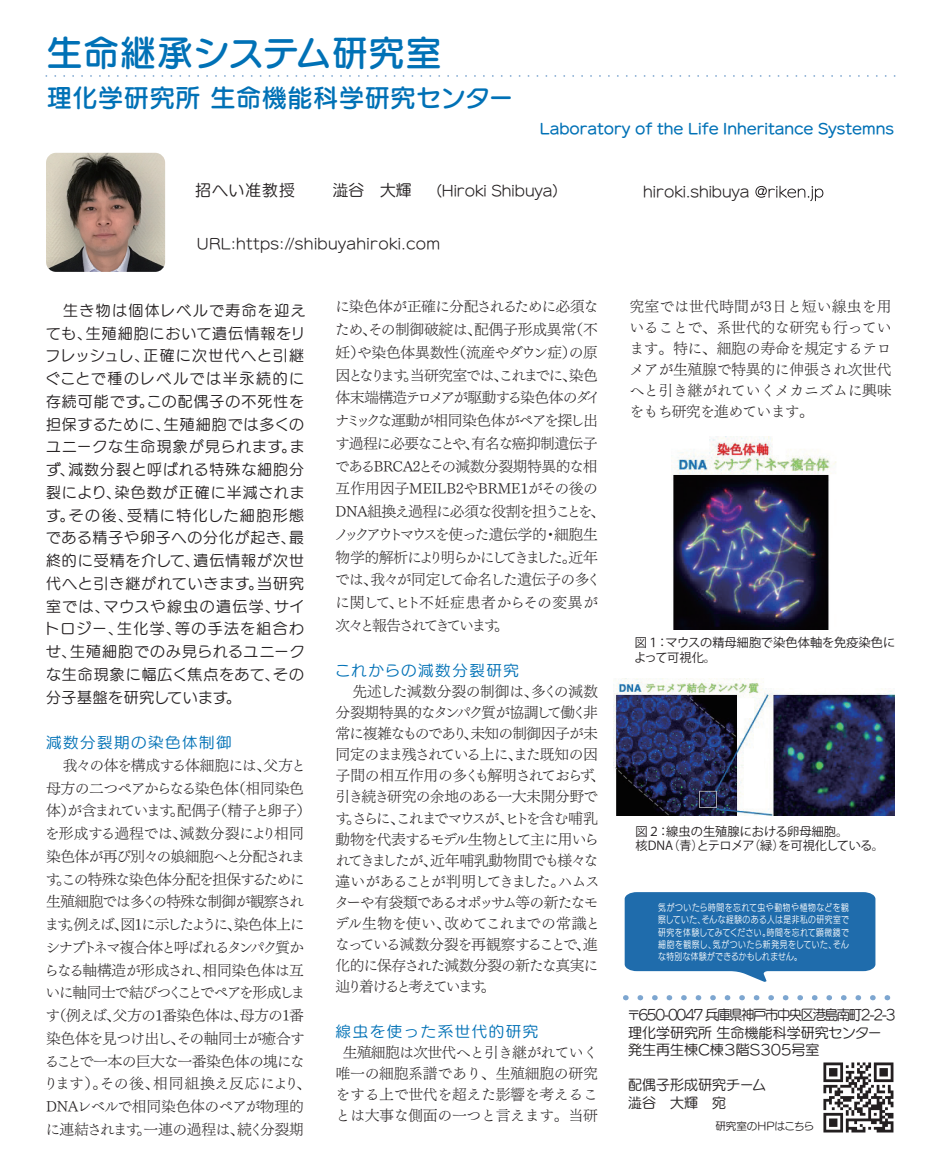
<style>
.page{position:relative;width:938px;height:1166px;background:#fff}
.page>*{position:absolute;margin:0;border:0;box-sizing:border-box;transform-origin:0 0}
.t1{font:35px "UD Marugo Large Pr 6 N DB";letter-spacing:.05em;color:#0071b6}
.t2{font:24.5px "UD Marugo Large Pr 6 N DB";letter-spacing:.05em;color:#0071b6}
.t3{font:15.75px "UD Marugo Large Pr 6 N M";letter-spacing:.075em;color:#231f20}
.t4{font:14.88px/22.8px "Tsuku Min Pr 6 N L";letter-spacing:-.055em;color:#231f20}
.t5{font:14.88px/22.8px "UD Marugo Large Pr 6 N M";letter-spacing:.05em;color:#231f20;text-align:justify}
.t6{font:14.88px/21px "Tsuku Min Pr 6 N L";letter-spacing:-.09em;color:#231f20}
.t7{font:14.88px/21px "Tsuku Min Pr 6 N L";letter-spacing:-.02em;color:#231f20;text-align:center}
.t8{font:14.88px "UD Marugo Large Pr 6 N M";letter-spacing:.1em;color:#0071b6;scale:1.04 1}
.t9{font:14px/17.5px "UD Marugo Large Pr 6 N M";color:#231f20;scale:.95 1}
.t10{font:14px/17.5px "UD Marugo Large Pr 6 N M";color:#231f20}
.t11{font:14px "UD Marugo Large Pr 6 N DB";color:#0071b6}
.t12{font:14px "UD Marugo Large Pr 6 N M";letter-spacing:.025em;color:#231f20}
.t13{font:12.25px/14.7px "Koz Go Pro";color:#231f20}
.t14{font:10.5px "UD Marugo Large Pr 6 N M";color:#231f20}
.t15{font:9.45px/12.2px "UD Marugo Large Pr 6 N M";letter-spacing:.05em;color:#fff;text-align:justify;scale:.82 1}
</style>
<div class="page">
<svg style="left:823px;top:1062px;width:70px;height:70px"></svg>
<svg style="left:625px;top:995px;width:265px;height:5px"></svg>
<svg style="left:624px;top:892px;width:251px;height:90px;background:#3a7db6"></svg>
<img style="left:614px;top:678px;width:280px;height:138px">
<img style="left:671px;top:437px;width:166px;height:193px">
<svg style="left:755px;top:186px;width:68px;height:15px"></svg>
<img style="left:46px;top:153px;width:119px;height:119px">
<svg style="left:46px;top:75px;width:849px;height:2px"></svg>
<h1 class="t1" style="left:47px;top:34px;width:395px">生命継承システム研究室</h1>
<h2 class="t2" style="left:47px;top:84px;width:468px">理化学研究所 生命機能科学研究センター</h2>
<p class="t11" style="left:540px;top:121px;width:355px">Laboratory of the Life Inheritance Systemns</p>
<p class="t3" style="left:195px;top:181px;width:218px">招へい准教授　 　澁谷　大輝</p>
<p class="t10" style="left:436px;top:182px;width:124px">(Hiroki Shibuya)</p>
<p class="t10" style="left:643px;top:183px;width:108px">hiroki.shibuya</p>
<p class="t12" style="left:197px;top:236px;width:245px">URL:https://shibuyahiroki.com</p>
<p class="t5" style="left:45px;top:299px;width:262px;text-indent:19px">生き物は個体レベルで寿命を迎えても、生殖細胞において遺伝情報をリフレッシュし、正確に次世代へと引継ぐことで種のレベルでは半永続的に存続可能です。この配偶子の不死性を担保するために、生殖細胞では多くのユニークな生命現象が見られます。まず、減数分裂と呼ばれる特殊な細胞分裂により、染色数が正確に半減されます。その後、受精に特化した細胞形態である精子や卵子への分化が起き、最終的に受精を介して、遺伝情報が次世代へと引き継がれていきます。当研究室では、マウスや線虫の遺伝学、サイトロジー、生化学、等の手法を組合わせ、生殖細胞でのみ見られるユニークな生命現象に幅広く焦点をあて、その分子基盤を研究しています。</p>
<p class="t8" style="left:46px;top:734px;width:180px">減数分裂期の染色体制御</p>
<p class="t4" style="left:43px;top:752px;width:269px;text-indent:19px">我々の体を構成する体細胞には、父方と母方の二つペアからなる染色体（相同染色体）が含まれています。配偶子（精子と卵子）を形成する過程では、減数分裂により相同染色体が再び別々の娘細胞へと分配されます。この特殊な染色体分配を担保するために生殖細胞では多くの特殊な制御が観察されます。例えば、図1に示したように、染色体上にシナプトネマ複合体と呼ばれるタンパク質からなる軸構造が形成され、相同染色体は互いに軸同士で結びつくことでペアを形成します（例えば、父方の1番染色体は、母方の1番染色体を見つけ出し、その軸同士が癒合することで一本の巨大な一番染色体の塊になります）。その後、相同組換え反応により、<br>DNAレベルで相同染色体のペアが物理的に連結されます。一連の過程は、続く分裂期</p>
<p class="t4" style="left:334px;top:294px;width:273px">に染色体が正確に分配されるために必須なため、その制御破綻は、配偶子形成異常（不妊）や染色体異数性（流産やダウン症）の原因となります。当研究室では、これまでに、染色体末端構造テロメアが駆動する染色体のダイナミックな運動が相同染色体がペアを探し出す過程に必要なことや、有名な癌抑制遺伝子であるBRCA2とその減数分裂期特異的な相互作用因子MEILB2やBRME1がその後の<br>DNA組換え過程に必須な役割を担うことを、ノックアウトマウスを使った遺伝学的・細胞生物学的解析により明らかにしてきました。近年では、我々が同定して命名した遺伝子の多くに関して、ヒト不妊症患者からその変異が次々と報告されてきています。</p>
<p class="t8" style="left:335px;top:662px;width:178px">これからの減数分裂研究</p>
<p class="t6" style="left:334px;top:679px;width:272px;text-indent:18px">先述した減数分裂の制御は、多くの減数分裂期特異的なタンパク質が協調して働く非常に複雑なものであり、未知の制御因子が未同定のまま残されている上に、また既知の因子間の相互作用の多くも解明されておらず、引き続き研究の余地のある一大未開分野です。さらに、これまでマウスが、ヒトを含む哺乳動物を代表するモデル生物として主に用いられてきましたが、近年哺乳動物間でも様々な違いがあることが判明してきました。ハムスターや有袋類であるオポッサム等の新たなモデル生物を使い、改めてこれまでの常識となっている減数分裂を再観察することで、進化的に保存された減数分裂の新たな真実に辿り着けると考えています。</p>
<p class="t8" style="left:335px;top:1023px;width:196px">線虫を使った系世代的研究</p>
<p class="t7" style="left:335px;top:1040px;width:264px">生殖細胞は次世代へと引き継がれていく唯一の細胞系譜であり、生殖細胞の研究をする上で世代を超えた影響を考えることは大事な側面の一つと言えます。当研</p>
<p class="t4" style="left:629px;top:294px;width:264px;line-height:21px;text-align:justify">究室では世代時間が3日と短い線虫を用いることで、系世代的な研究も行っています。特に、細胞の寿命を規定するテロメアが生殖腺で特異的に伸張され次世代へと引き継がれていくメカニズムに興味をもち研究を進めています。</p>
<p class="t13" style="left:634px;top:636px;width:263px">図１：マウスの精母細胞で染色体軸を免疫染色によって可視化。</p>
<p class="t13" style="left:635px;top:824px;width:250px">図２：線虫の生殖腺における卵母細胞。核DNA（青）とテロメア（緑）を可視化している。</p>
<p class="t15" style="left:658px;top:901px;width:234px">気がついたら時間を忘れて虫や動物や植物などを観察していた、そんな経験のある人は是非私の研究室で研究を体験してみてください。時間を忘れて顕微鏡で細胞を観察し、気がついたら新発見をしていた、そんな特別な体験ができるかもしれません。</p>
<p class="t9" style="left:627px;top:1007px;width:284px">〒650-0047 兵庫県神戸市中央区港島南町2-2-3理化学研究所 生命機能科学研究センター発生再生棟C棟３階S305号室</p>
<p class="t10" style="left:628px;top:1077px;width:139px">配偶子形成研究チーム澁谷　大輝　宛</p>
<p class="t14" style="left:715px;top:1120px;width:100px">研究室のHPはこちら</p>
</div>
